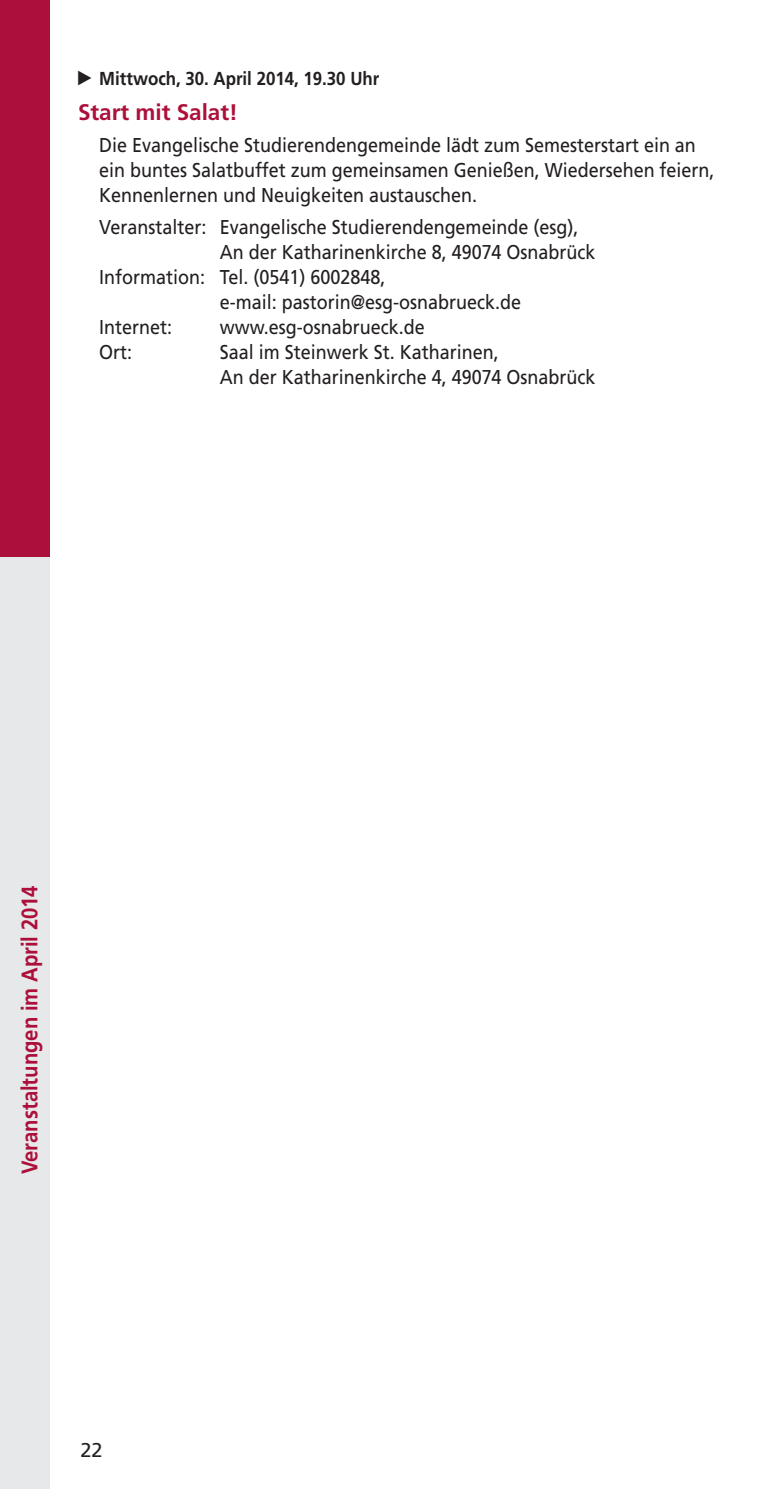
<style>
.page{position:relative;width:780px;height:1489px;background:#fff}
.page>*{position:absolute;margin:0;border:0;box-sizing:border-box;transform-origin:0 0}
.t1{font:700 22.5px "Frutiger";color:#ac0f3a;scale:.9 1}
.t2{font:700 22.5px "Frutiger";color:#ac0f3a}
.t3{font:20px/25px "Frutiger";color:#231f20;scale:.9 1}
.t4{font:20px "Frutiger";color:#231f20}
.t5{font:700 18.75px "Frutiger";color:#231f20;scale:.9 1}
</style>
<div class="page">
<div style="left:0;top:0;width:50px;height:567px;background:#ac0f3a"></div>
<div style="left:0;top:556px;width:50px;height:932px;background:#e7e8e9"></div>
<p class="t5" style="left:99px;top:71px;width:313px">Mittwoch, 30. April 2014, 19.30 Uhr</p>
<p class="t2" style="left:78px;top:103px;width:161px">Start mit Salat!</p>
<p class="t3" style="left:99px;top:134px;width:685px">Die Evangelische Studierendengemeinde lädt zum Semesterstart ein an ein buntes Salatbuffet zum gemeinsamen Genießen, Wiedersehen feiern,<br>Kennenlernen und Neuigkeiten austauschen.</p>
<p class="t3" style="left:99px;top:216px;width:534px">Veranstalter: Evangelische Studierendengemeinde (esg),</p>
<p class="t3" style="left:220px;top:241px;width:419px">An der Katharinenkirche 8, 49074 Osnabrück</p>
<p class="t3" style="left:99px;top:266px;width:319px">Information: Tel. (0541) 6002848,</p>
<p class="t3" style="left:220px;top:291px;width:336px">e-mail: pastorin@esg-osnabrueck.de</p>
<p class="t3" style="left:99px;top:316px;width:83px">Internet:</p>
<p class="t3" style="left:220px;top:316px;width:229px">www.esg-osnabrueck.de</p>
<p class="t3" style="left:99px;top:341px;width:38px">Ort:</p>
<p class="t3" style="left:220px;top:341px;width:419px">Saal im Steinwerk St. Katharinen,<br>An der Katharinenkirche 4, 49074 Osnabrück</p>
<p class="t1" style="left:21px;top:1174px;width:322px;rotate:-90deg">Veranstaltungen im April 2014</p>
<p class="t4" style="left:80px;top:1441px;width:24px">22</p>
</div>
